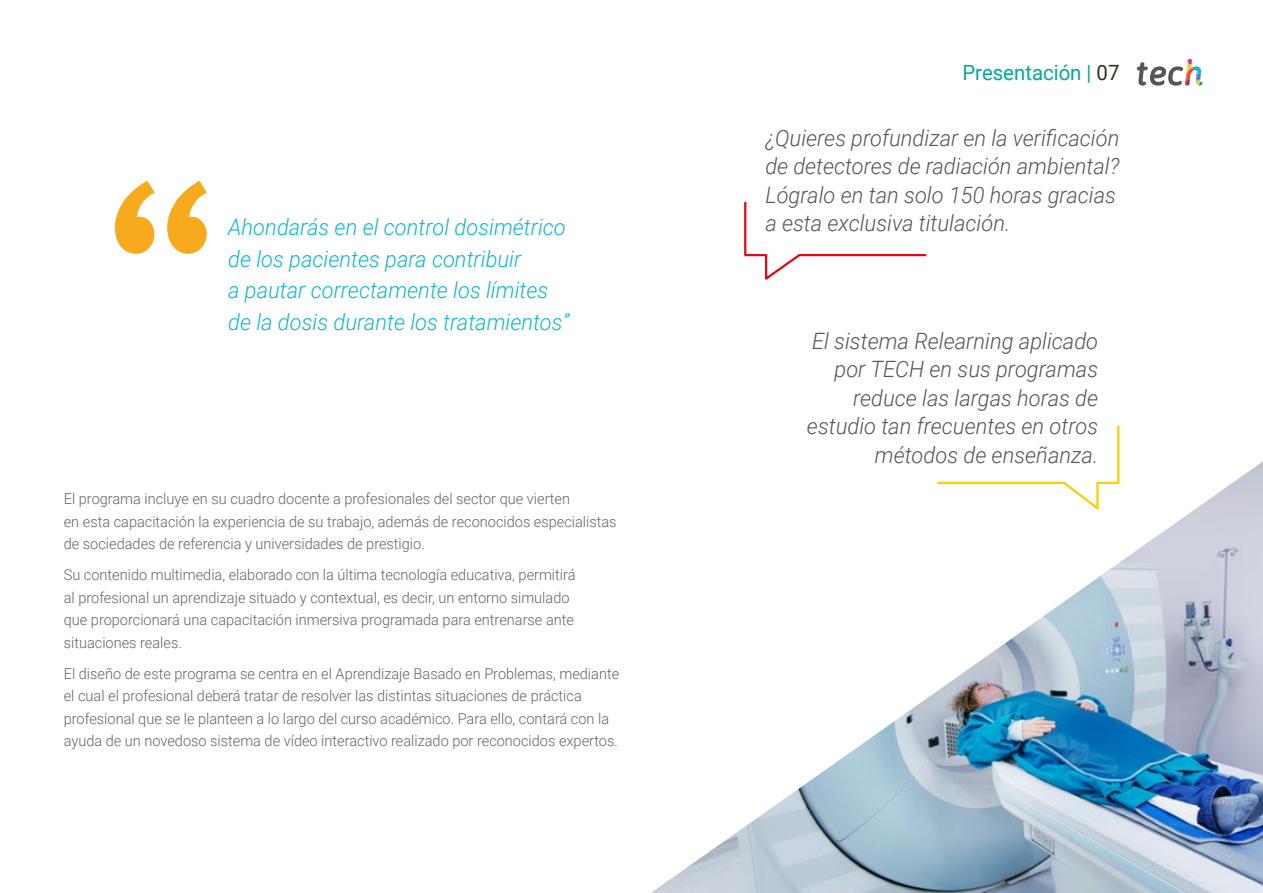
<style>
.page{position:relative;width:1263px;height:893px;background:#fff}
.page>*{position:absolute;margin:0;border:0;box-sizing:border-box;transform-origin:0 0}
.t1{font:italic 300 22.5px/28.5px "Roboto";color:#52555b;text-align:right}
.t2{font:italic 300 22.5px/31.5px "Roboto";color:#0fb6cf}
.t3{font:21px "Roboto";color:#00a996}
.t4{font:300 15px/22.5px "Roboto";color:#61646a}
.s1{color:#312e20}
</style>
<div class="page">
<img style="left:651px;top:461px;width:612px;height:432px">
<svg style="left:935px;top:425px;width:185px;height:88px"></svg>
<svg style="left:744px;top:202px;width:183px;height:78px"></svg>
<svg style="left:115px;top:181px;width:92px;height:73px"></svg>
<svg style="left:1137px;top:59px;width:65px;height:27px"></svg>
<h2 class="t3" style="left:962px;top:57px;width:159px">Presentación | <span class="s1">07</span></h2>
<h1 class="t1" style="left:765px;top:122px;width:355px;text-align:justify">¿Quieres profundizar en la verificación de detectores de radiación ambiental?<br>Lógralo en tan solo 150 horas gracias</h1>
<h1 class="t2" style="left:228px;top:211px;width:339px">Ahondarás en el control dosimétrico</h1>
<h1 class="t1" style="left:765px;top:208px;width:246px">a esta exclusiva titulación.</h1>
<h1 class="t2" style="left:228px;top:242px;width:342px">de los pacientes para contribuir<br>a pautar correctamente los límites de la dosis durante los tratamientos”</h1>
<h1 class="t1" style="left:807px;top:326px;width:293px">El sistema Relearning aplicado por TECH en sus programas reduce las largas horas de estudio tan frecuentes en otros métodos de enseñanza.</h1>
<p class="t4" style="left:64px;top:487px;width:554px">El programa incluye en su cuadro docente a profesionales del sector que vierten<br>en esta capacitación la experiencia de su trabajo, además de reconocidos especialistas de sociedades de referencia y universidades de prestigio.</p>
<p class="t4" style="left:64px;top:563px;width:513px">Su contenido multimedia, elaborado con la última tecnología educativa, permitirá al profesional un aprendizaje situado y contextual, es decir, un entorno simulado que proporcionará una capacitación inmersiva programada para entrenarse ante situaciones reales.</p>
<p class="t4" style="left:64px;top:662px;width:557px">El diseño de este programa se centra en el Aprendizaje Basado en Problemas, mediante el cual el profesional deberá tratar de resolver las distintas situaciones de práctica profesional que se le planteen a lo largo del curso académico. Para ello, contará con la ayuda de un novedoso sistema de vídeo interactivo realizado por reconocidos expertos.</p>
</div>
